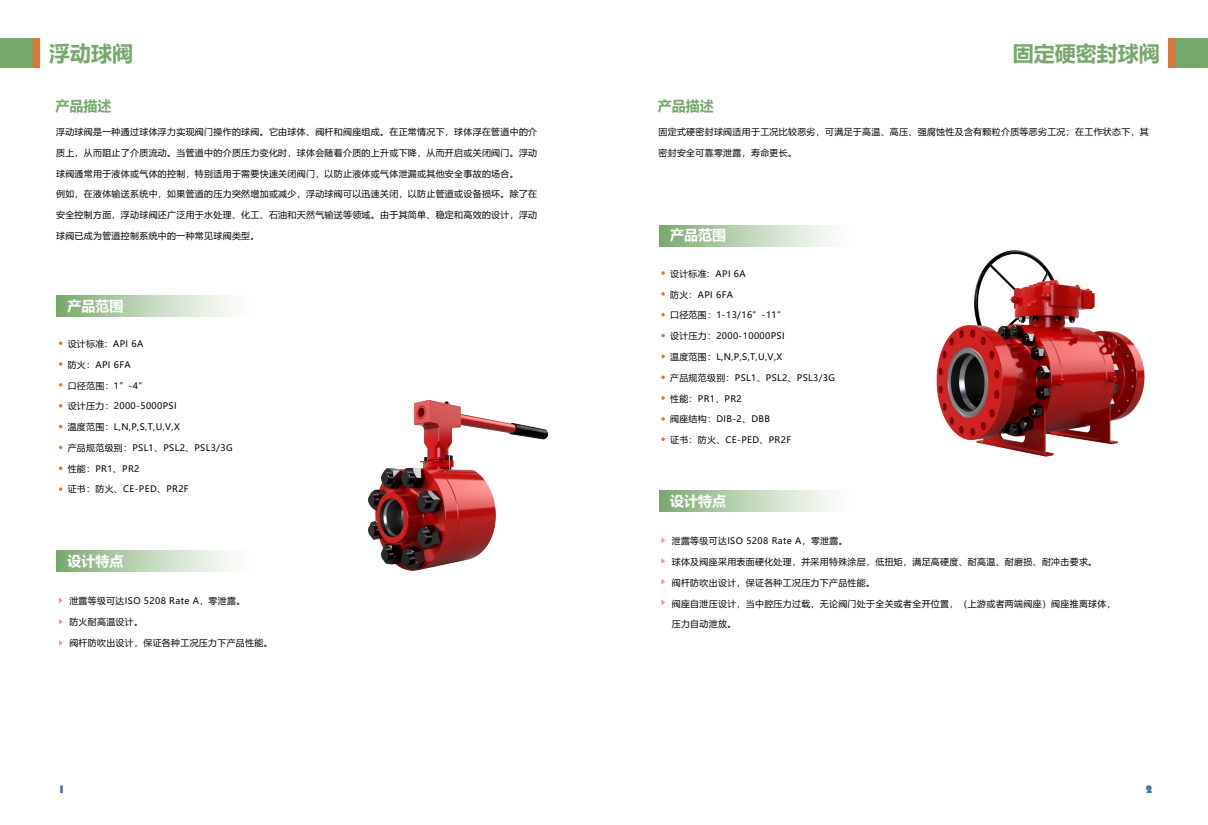
<style>
.page{position:relative;width:1208px;height:825px;background:#fff}
.page>*{position:absolute;margin:0;border:0;box-sizing:border-box;transform-origin:0 0}
.t1{font:700 21px "Microsoft Ya Hei";color:#77a86b}
.t2{font:700 14px "Microsoft Ya Hei";color:#fff}
.t3{font:700 14px "Microsoft Ya Hei";color:#77a86b}
.t4{font:11px "ST Hupo";color:#3e72b8}
.t5{font:8.9px "Microsoft Ya Hei";letter-spacing:.04em;color:#040000}
</style>
<div class="page">
<div style="left:57px;top:295px;width:199px;height:22px;background:linear-gradient(to right,#7fad73,#fff)"></div>
<div style="left:33px;top:38px;width:7px;height:29px;background:#d73"></div>
<div style="left:1168px;top:38px;width:7px;height:29px;background:#d73"></div>
<div style="left:57px;top:550px;width:199px;height:22px;background:linear-gradient(to right,#7fad73,#fff)"></div>
<div style="left:0;top:38px;width:32px;height:29px;background:#77a86b"></div>
<div style="left:1175px;top:38px;width:32px;height:29px;background:#77a86b"></div>
<svg style="left:59px;top:341px;width:3px;height:4px"></svg>
<svg style="left:59px;top:362px;width:3px;height:4px"></svg>
<svg style="left:59px;top:383px;width:3px;height:4px"></svg>
<svg style="left:59px;top:466px;width:3px;height:4px"></svg>
<svg style="left:59px;top:487px;width:3px;height:4px"></svg>
<svg style="left:59px;top:597px;width:4px;height:6px"></svg>
<svg style="left:59px;top:619px;width:4px;height:5px"></svg>
<svg style="left:59px;top:640px;width:4px;height:6px"></svg>
<div style="left:659px;top:225px;width:199px;height:21px;background:linear-gradient(to right,#7ead73,#fff)"></div>
<div style="left:659px;top:490px;width:199px;height:22px;background:linear-gradient(to right,#7ead73,#fff)"></div>
<svg style="left:661px;top:271px;width:4px;height:4px"></svg>
<svg style="left:661px;top:292px;width:4px;height:4px"></svg>
<svg style="left:661px;top:313px;width:4px;height:3px"></svg>
<svg style="left:661px;top:334px;width:4px;height:3px"></svg>
<svg style="left:661px;top:355px;width:4px;height:3px"></svg>
<svg style="left:661px;top:375px;width:4px;height:4px"></svg>
<svg style="left:661px;top:396px;width:4px;height:4px"></svg>
<svg style="left:661px;top:417px;width:4px;height:4px"></svg>
<svg style="left:661px;top:437px;width:4px;height:4px"></svg>
<svg style="left:661px;top:537px;width:4px;height:6px"></svg>
<svg style="left:661px;top:558px;width:4px;height:6px"></svg>
<svg style="left:661px;top:599px;width:4px;height:6px"></svg>
<svg style="left:661px;top:579px;width:4px;height:5px"></svg>
<img style="left:368px;top:399px;width:181px;height:172px">
<img style="left:936px;top:250px;width:209px;height:207px">
<h1 class="t1" style="left:49px;top:39px;width:85px">浮动球阀</h1>
<h1 class="t1" style="left:1012px;top:39px;width:148px">固定硬密封球阀</h1>
<h2 class="t3" style="left:55px;top:97px;width:57px">产品描述</h2>
<p class="t5" style="left:56px;top:126px;width:482px">浮动球阀是一种通过球体浮力实现阀门操作的球阀。它由球体、阀杆和阀座组成。在正常情况下，球体浮在管道中的介</p>
<p class="t5" style="left:56px;top:147px;width:482px">质上，从而阻止了介质流动。当管道中的介质压力变化时，球体会随着介质的上升或下降，从而开启或关闭阀门。浮动</p>
<p class="t5" style="left:56px;top:167px;width:464px">球阀通常用于液体或气体的控制，特别适用于需要快速关闭阀门，以防止液体或气体泄漏或其他安全事故的场合。</p>
<p class="t5" style="left:56px;top:188px;width:482px">例如，在液体输送系统中，如果管道的压力突然增加或减少，浮动球阀可以迅速关闭，以防止管道或设备损坏。除了在</p>
<p class="t5" style="left:56px;top:209px;width:482px">安全控制方面，浮动球阀还广泛用于水处理、化工、石油和天然气输送等领域。由于其简单、稳定和高效的设计，浮动</p>
<p class="t5" style="left:56px;top:230px;width:205px">球阀已成为管道控制系统中的一种常见球阀类型。</p>
<h2 class="t2" style="left:68px;top:296px;width:57px">产品范围</h2>
<p class="t5" style="left:68px;top:338px;width:77px">设计标准: API 6A</p>
<p class="t5" style="left:68px;top:359px;width:65px">防火：API 6FA</p>
<p class="t5" style="left:68px;top:379px;width:81px">口径范围：1”-4”</p>
<p class="t5" style="left:68px;top:400px;width:110px">设计压力：2000-5000PSI</p>
<p class="t5" style="left:68px;top:421px;width:114px">温度范围：L,N,P,S,T,U,V,X</p>
<p class="t5" style="left:68px;top:442px;width:166px">产品规范级别：PSL1、PSL2、PSL3/3G</p>
<p class="t5" style="left:68px;top:462px;width:73px">性能：PR1、PR2</p>
<p class="t5" style="left:68px;top:483px;width:122px">证书：防火、CE-PED、PR2F</p>
<h2 class="t2" style="left:68px;top:551px;width:57px">设计特点</h2>
<p class="t5" style="left:69px;top:595px;width:177px">泄露等级可达ISO 5208 Rate A，零泄露。</p>
<p class="t5" style="left:69px;top:616px;width:75px">防火耐高温设计。</p>
<p class="t5" style="left:69px;top:637px;width:205px">阀杆防吹出设计，保证各种工况压力下产品性能。</p>
<h2 class="t3" style="left:658px;top:97px;width:57px">产品描述</h2>
<p class="t5" style="left:658px;top:126px;width:492px">固定式硬密封球阀适用于工况比较恶劣，可满足于高温、高压、强腐蚀性及含有颗粒介质等恶劣工况；在工作状态下，其</p>
<p class="t5" style="left:658px;top:147px;width:140px">密封安全可靠零泄露，寿命更长。</p>
<h2 class="t2" style="left:670px;top:226px;width:57px">产品范围</h2>
<p class="t5" style="left:670px;top:268px;width:77px">设计标准: API 6A</p>
<p class="t5" style="left:670px;top:288px;width:65px">防火：API 6FA</p>
<p class="t5" style="left:670px;top:309px;width:117px">口径范围：1-13/16”-11”</p>
<p class="t5" style="left:670px;top:330px;width:116px">设计压力：2000-10000PSI</p>
<p class="t5" style="left:670px;top:351px;width:114px">温度范围：L,N,P,S,T,U,V,X</p>
<p class="t5" style="left:670px;top:371px;width:166px">产品规范级别：PSL1、PSL2、PSL3/3G</p>
<p class="t5" style="left:670px;top:392px;width:73px">性能：PR1、PR2</p>
<p class="t5" style="left:670px;top:413px;width:101px">阀座结构：DIB-2、DBB</p>
<p class="t5" style="left:670px;top:434px;width:122px">证书：防火、CE-PED、PR2F</p>
<h2 class="t2" style="left:670px;top:491px;width:57px">设计特点</h2>
<p class="t5" style="left:672px;top:535px;width:177px">泄露等级可达ISO 5208 Rate A，零泄露。</p>
<p class="t5" style="left:672px;top:556px;width:427px">球体及阀座采用表面硬化处理，并采用特殊涂层，低扭矩，满足高硬度、耐高温、耐磨损、耐冲击要求。</p>
<p class="t5" style="left:672px;top:576px;width:205px">阀杆防吹出设计，保证各种工况压力下产品性能。</p>
<p class="t5" style="left:672px;top:597px;width:445px">阀座自泄压设计，当中腔压力过载，无论阀门处于全关或者全开位置，（上游或者两端阀座）阀座推离球体，</p>
<p class="t5" style="left:672px;top:618px;width:66px">压力自动泄放。</p>
<p class="t4" style="left:58px;top:784px;width:8px">1</p>
<p class="t4" style="left:1145px;top:784px;width:8px">2</p>
</div>
